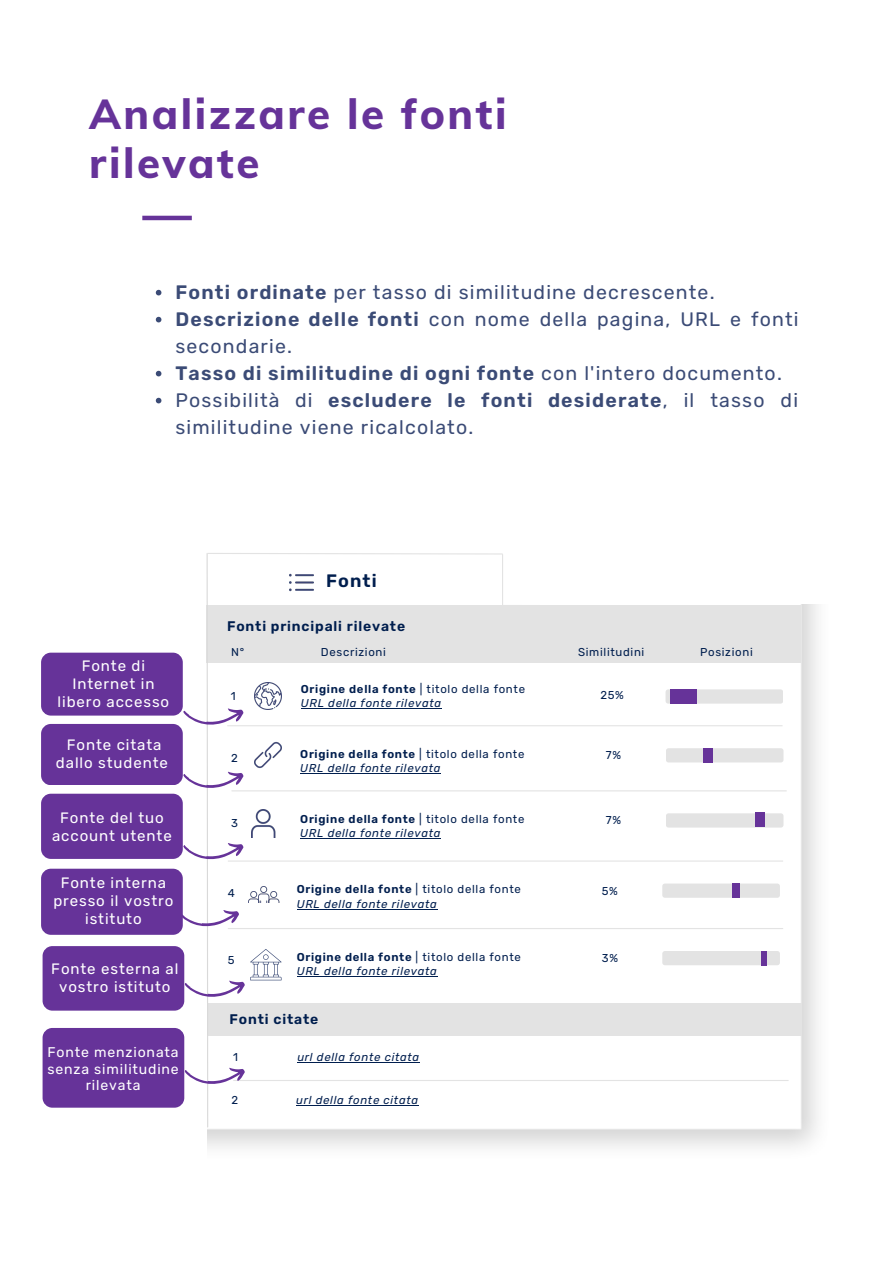
<style>
.page{position:relative;width:893px;height:1264px;background:#fff}
.page>*{position:absolute;margin:0;border:0;box-sizing:border-box;transform-origin:0 0}
.t1{font:800 42px/49.5px "Muli";letter-spacing:.06em;color:#639}
.t2{font:19.5px/27px "Rubik";letter-spacing:.06em;color:#3b4b76}
.t3{font:600 18px "Rubik";letter-spacing:.06em;color:#001e4e}
.t4{font:15px/18px "Rubik";letter-spacing:.06em;color:#fff;text-align:center}
.t5{font:14.1px/16.8px "Rubik";letter-spacing:.06em;color:#fff;text-align:center}
.t6{font:600 13.95px "Rubik";letter-spacing:.06em;color:#001e4e}
.t7{font:italic 11.4px/14.2px "Rubik";letter-spacing:.06em;color:#001e4e}
.t8{font:11.4px "Rubik";letter-spacing:.06em;color:#001e4e}
.s1{font-weight:600}
.s2{font-weight:600;font-style:normal}
.s3{font-style:normal}
</style>
<div class="page">
<hr style="left:142px;top:216px;width:50px;height:4px;background:#639">
<svg style="left:156px;top:290px;width:5px;height:5px"></svg>
<svg style="left:156px;top:317px;width:5px;height:5px"></svg>
<svg style="left:156px;top:371px;width:5px;height:5px"></svg>
<svg style="left:156px;top:398px;width:5px;height:5px"></svg>
<img style="left:208px;top:604px;width:610px;height:544px">
<div style="left:41px;top:652px;width:142px;height:63px;background:#639;border-radius:10px"></div>
<div style="left:41px;top:724px;width:142px;height:61px;background:#639;border-radius:10px"></div>
<div style="left:41px;top:868px;width:142px;height:66px;background:#639;border-radius:10px"></div>
<div style="left:41px;top:793px;width:142px;height:65px;background:#639;border-radius:10px"></div>
<div style="left:43px;top:1027px;width:141px;height:80px;background:#639;border-radius:10px"></div>
<div style="left:43px;top:946px;width:141px;height:64px;background:#639;border-radius:10px"></div>
<svg style="left:178px;top:553px;width:623px;height:575px"></svg>
<h1 class="t1" style="left:89px;top:88px;width:418px">Analizzare le fonti rilevate</h1>
<p class="t2" style="left:175px;top:279px;width:624px"><span class="s1">Fonti ordinate</span> per tasso di similitudine decrescente.<br><span class="s1">Descrizione delle fonti</span> con nome della pagina, URL e fonti secondarie.<br><span class="s1">Tasso di similitudine di ogni fonte</span> con l'intero documento.<br>Possibilità di <span class="s1">escludere le fonti desiderate</span>, il tasso di similitudine viene ricalcolato.</p>
<h3 class="t4" style="left:58px;top:656px;width:113px">Fonte di<br>Internet in libero accesso</h3>
<h3 class="t4" style="left:56px;top:736px;width:113px">Fonte citata dallo studente</h3>
<h3 class="t4" style="left:52px;top:808px;width:121px">Fonte del tuo account utente</h3>
<h3 class="t4" style="left:53px;top:874px;width:121px">Fonte interna presso il vostro istituto</h3>
<h3 class="t4" style="left:51px;top:959px;width:129px">Fonte esterna al vostro istituto</h3>
<p class="t5" style="left:47px;top:1043px;width:133px">Fonte menzionata senza similitudine rilevata</p>
<h3 class="t3" style="left:326px;top:570px;width:52px">Fonti</h3>
<p class="t6" style="left:227px;top:617px;width:180px">Fonti principali rilevate</p>
<p class="t8" style="left:231px;top:645px;width:15px">N°</p>
<p class="t8" style="left:321px;top:645px;width:67px">Descrizioni</p>
<p class="t8" style="left:700px;top:645px;width:54px">Posizioni</p>
<p class="t8" style="left:231px;top:689px;width:6px">1</p>
<p class="t8" style="left:578px;top:645px;width:68px">Similitudini</p>
<p class="t8" style="left:600px;top:688px;width:25px">25%</p>
<p class="t7" style="left:301px;top:681px;width:226px"><span class="s2">Origine della fonte</span> <span class="s3">| titolo della fonte<br></span>URL della fonte rilevata</p>
<p class="t8" style="left:231px;top:750px;width:8px">2</p>
<p class="t7" style="left:300px;top:747px;width:226px"><span class="s2">Origine della fonte</span> <span class="s3">| titolo della fonte<br></span>URL della fonte rilevata</p>
<p class="t8" style="left:606px;top:748px;width:17px">7%</p>
<p class="t7" style="left:300px;top:812px;width:226px"><span class="s2">Origine della fonte</span> <span class="s3">| titolo della fonte<br></span>URL della fonte rilevata</p>
<p class="t8" style="left:231px;top:816px;width:8px">3</p>
<p class="t8" style="left:606px;top:813px;width:17px">7%</p>
<p class="t7" style="left:297px;top:882px;width:226px"><span class="s2">Origine della fonte</span> <span class="s3">| titolo della fonte<br></span>URL della fonte rilevata</p>
<p class="t8" style="left:228px;top:886px;width:9px">4</p>
<p class="t8" style="left:601px;top:883px;width:18px">5%</p>
<p class="t7" style="left:297px;top:949px;width:226px"><span class="s2">Origine della fonte</span> <span class="s3">| titolo della fonte<br></span>URL della fonte rilevata</p>
<p class="t8" style="left:228px;top:953px;width:8px">5</p>
<p class="t8" style="left:601px;top:951px;width:18px">3%</p>
<p class="t6" style="left:230px;top:1010px;width:90px">Fonti citate</p>
<p class="t8" style="left:233px;top:1050px;width:6px">1</p>
<p class="t8" style="left:231px;top:1093px;width:8px">2</p>
<p class="t7" style="left:297px;top:1049px;width:123px">url della fonte citata</p>
<p class="t7" style="left:296px;top:1093px;width:123px">url della fonte citata</p>
</div>
